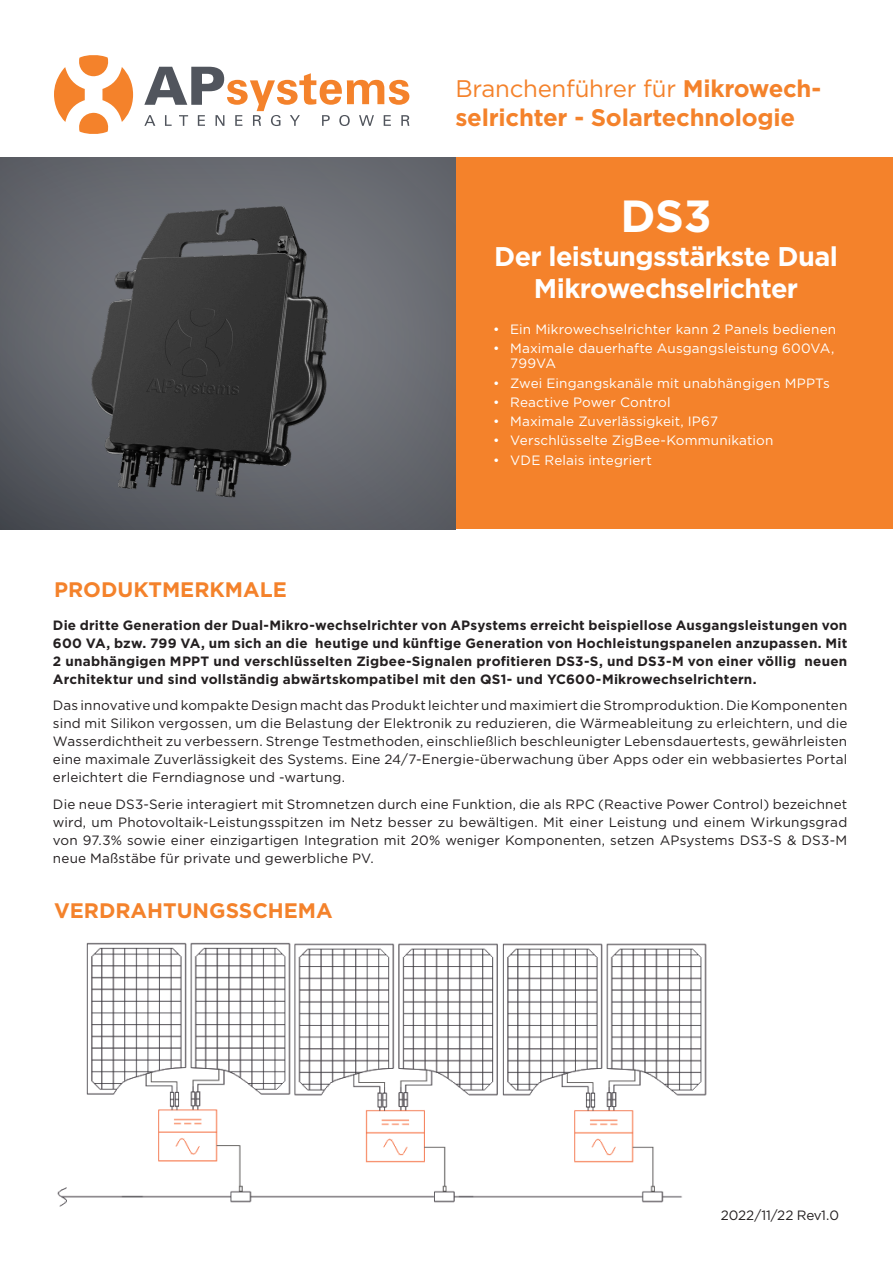
<style>
.page{position:relative;width:893px;height:1263px;background:#fff}
.page>*{position:absolute;margin:0;border:0;box-sizing:border-box;transform-origin:0 0}
.t1{font:700 45px "Gotham";color:#fff}
.t2{font:700 27px/32.4px "Gotham";letter-spacing:-.025em;color:#fff;text-align:center}
.t3{font:700 24px/28.8px "Gotham";letter-spacing:-.01em;color:#f4822b}
.t4{font:700 21px "Gotham";color:#f4822b}
.t5{font:13.5px/18px "Gotham";letter-spacing:.01em;color:#231f20;text-align:justify}
.t6{font:700 13.5px/18px "Gotham";letter-spacing:.015em;color:#231f20;text-align:justify}
.t7{font:13.5px/15px "Gotham";letter-spacing:.01em;color:#fff}
.t8{font:13.5px "Gotham";letter-spacing:-.015em;color:#231f20}
.s1{font-weight:400}
</style>
<div class="page">
<div style="left:455px;top:156px;width:438px;height:373px;background:#f4822b"></div>
<div style="left:0;top:156px;width:456px;height:375px;background:#fff;opacity:.75"></div>
<img style="left:57px;top:942px;width:650px;height:265px">
<img style="left:59px;top:174px;width:316px;height:352px">
<svg style="left:54px;top:55px;width:79px;height:79px"></svg>
<svg style="left:144px;top:67px;width:265px;height:59px"></svg>
<p class="t3" style="left:455px;top:74px;width:367px"><span class="s1">Branchenführer für</span> Mikrowech&shy;selrichter - Solartechnologie</p>
<p class="t4" style="left:54px;top:576px;width:234px">PRODUKTMERKMALE</p>
<p class="t1" style="left:620px;top:186px;width:93px">DS3</p>
<p class="t2" style="left:494px;top:240px;width:345px">Der leistungsstärkste Dual<br>Mikrowechselrichter</p>
<p class="t7" style="left:493px;top:321px;width:344px">• Ein Mikrowechselrichter kann 2 Panels bedienen</p>
<p class="t7" style="left:510px;top:341px;width:326px;text-indent:-17px">• Maximale dauerhafte Ausgangsleistung 600VA,<br>799VA</p>
<p class="t7" style="left:493px;top:375px;width:338px">• Zwei Eingangskanäle mit unabhängigen MPPTs</p>
<p class="t7" style="left:493px;top:394px;width:179px">• Reactive Power Control</p>
<p class="t7" style="left:493px;top:413px;width:226px">• Maximale Zuverlässigkeit, IP67</p>
<p class="t7" style="left:493px;top:433px;width:282px">• Verschlüsselte ZigBee-Kommunikation</p>
<p class="t7" style="left:493px;top:452px;width:160px">• VDE Relais integriert</p>
<p class="t6" style="left:53px;top:616px;width:796px">Die dritte Generation der Dual-Mikro-wechselrichter von APsystems erreicht beispiellose Ausgangsleistungen von 600 VA, bzw. 799 VA, um sich an die heutige und künftige Generation von Hochleistungspanelen anzupassen. Mit 2 unabhängigen MPPT und verschlüsselten Zigbee-Signalen profitieren DS3-S, und DS3-M von einer völlig neuen Architektur und sind vollständig abwärtskompatibel mit den QS1- und YC600-Mikrowechselrichtern.</p>
<p class="t5" style="left:53px;top:696px;width:796px">Das innovative und kompakte Design macht das Produkt leichter und maximiert die Stromproduktion. Die Komponenten sind mit Silikon vergossen, um die Belastung der Elektronik zu reduzieren, die Wärmeableitung zu erleichtern, und die Wasserdichtheit zu verbessern. Strenge Testmethoden, einschließlich beschleunigter Lebensdauertests, gewährleisten eine maximale Zuverlässigkeit des Systems. Eine 24/7-Energie-überwachung über Apps oder ein webbasiertes Portal erleichtert die Ferndiagnose und -wartung.</p>
<p class="t5" style="left:53px;top:794px;width:796px">Die neue DS3-Serie interagiert mit Stromnetzen durch eine Funktion, die als RPC (Reactive Power Control) bezeichnet wird, um Photovoltaik-Leistungsspitzen im Netz besser zu bewältigen. Mit einer Leistung und einem Wirkungsgrad von 97.3% sowie einer einzigartigen Integration mit 20% weniger Komponenten, setzen APsystems DS3-S &amp; DS3-M neue Maßstäbe für private und gewerbliche PV.</p>
<p class="t4" style="left:54px;top:897px;width:280px">VERDRAHTUNGSSCHEMA</p>
<p class="t8" style="left:721px;top:1206px;width:120px">2022/11/22 Rev1.0</p>
</div>
